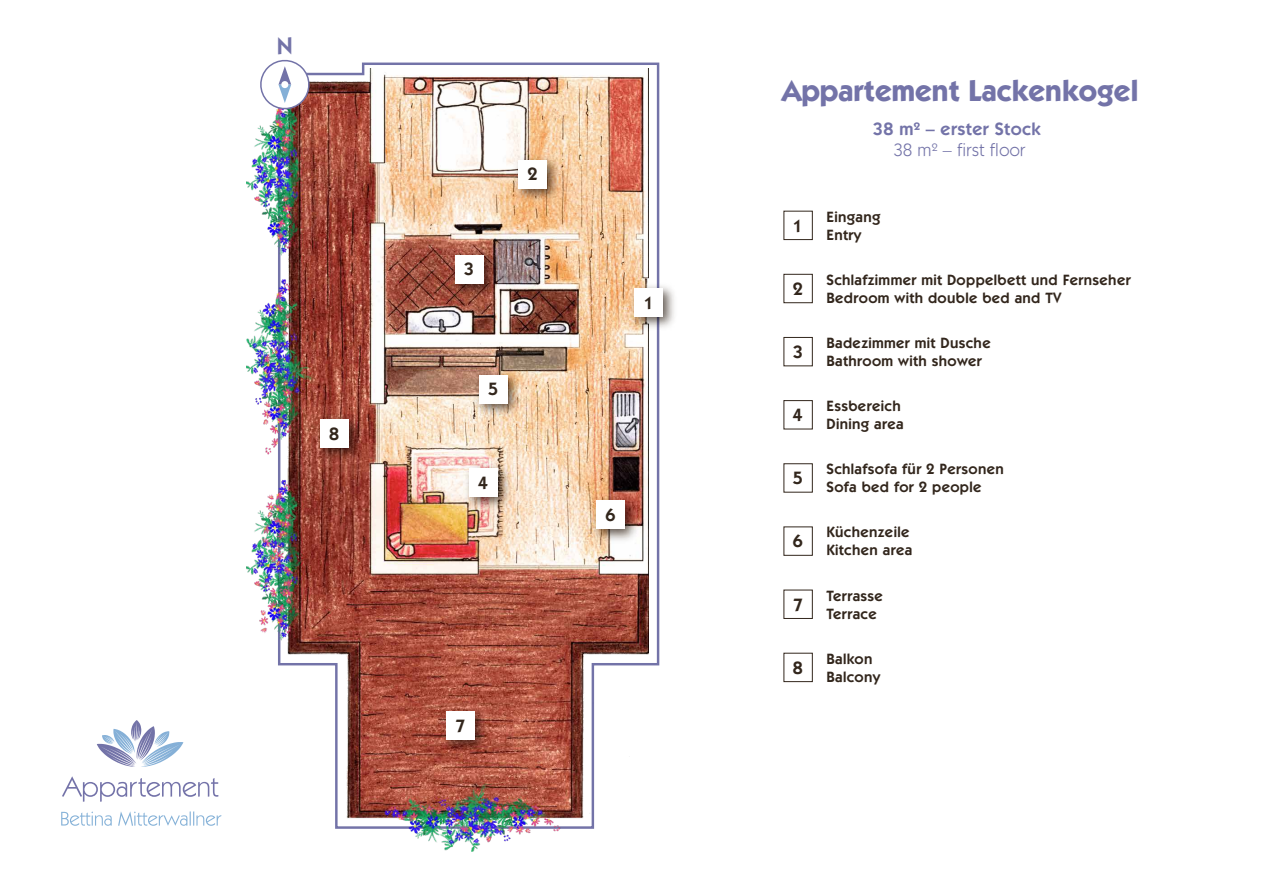
<style>
.page{position:relative;width:1263px;height:893px;background:#fff}
.page>*{position:absolute;margin:0;border:0;box-sizing:border-box;transform-origin:0 0}
.t1{font:700 30px "ITC Kabel Std";color:#7373a8}
.t2{font:600 24px "ITC Kabel Std";color:#7373a8}
.t3{font:600 18px "ITC Kabel Std";color:#32261c}
.t4{font:600 18px "ITC Kabel Std";letter-spacing:.025em;color:#7373a8}
.t5{font:18px "ITC Kabel Std";letter-spacing:.025em;color:#7373a8}
.t6{font:600 15px/18px "ITC Kabel Std";letter-spacing:.025em;color:#32261c}
</style>
<div class="page">
<svg style="left:362px;top:62px;width:298px;height:604px"></svg>
<img style="left:247px;top:69px;width:401px;height:782px">
<img style="left:626px;top:279px;width:48px;height:55px">
<div style="left:635px;top:288px;width:28px;height:28px;background:#fff"></div>
<img style="left:460px;top:459px;width:55px;height:55px">
<div style="left:469px;top:468px;width:28px;height:28px;background:#fff"></div>
<img style="left:446px;top:246px;width:55px;height:54px">
<div style="left:455px;top:255px;width:28px;height:28px;background:#fff"></div>
<img style="left:510px;top:151px;width:54px;height:54px">
<div style="left:518px;top:160px;width:29px;height:28px;background:#fff"></div>
<img style="left:470px;top:366px;width:55px;height:55px">
<div style="left:479px;top:375px;width:28px;height:28px;background:#fff"></div>
<img style="left:588px;top:492px;width:54px;height:54px">
<div style="left:596px;top:501px;width:29px;height:28px;background:#fff"></div>
<img style="left:437px;top:702px;width:55px;height:55px">
<div style="left:446px;top:711px;width:28px;height:28px;background:#fff"></div>
<img style="left:312px;top:411px;width:54px;height:54px">
<div style="left:320px;top:419px;width:29px;height:29px;background:#fff"></div>
<div style="left:783px;top:211px;width:30px;height:29px;background:#fff;border:1px solid #32261c"></div>
<div style="left:783px;top:274px;width:30px;height:29px;background:#fff;border:1px solid #32261c"></div>
<div style="left:783px;top:337px;width:30px;height:29px;background:#fff;border:1px solid #32261c"></div>
<div style="left:783px;top:400px;width:30px;height:29px;background:#fff;border:1px solid #32261c"></div>
<div style="left:783px;top:463px;width:30px;height:30px;background:#fff;border:1px solid #32261c"></div>
<div style="left:783px;top:526px;width:30px;height:30px;background:#fff;border:1px solid #32261c"></div>
<div style="left:783px;top:590px;width:30px;height:29px;background:#fff;border:1px solid #32261c"></div>
<div style="left:783px;top:653px;width:30px;height:29px;background:#fff;border:1px solid #32261c"></div>
<svg style="left:258px;top:59px;width:55px;height:54px"></svg>
<svg style="left:97px;top:720px;width:86px;height:47px"></svg>
<svg style="left:62px;top:776px;width:156px;height:26px"></svg>
<svg style="left:61px;top:811px;width:161px;height:15px"></svg>
<h2 class="t2" style="left:277px;top:32px;width:18px">N</h2>
<p class="t3" style="left:329px;top:423px;width:12px">8</p>
<p class="t3" style="left:464px;top:259px;width:12px">3</p>
<p class="t3" style="left:527px;top:164px;width:12px">2</p>
<p class="t3" style="left:488px;top:379px;width:12px">5</p>
<p class="t3" style="left:478px;top:472px;width:12px">4</p>
<p class="t3" style="left:644px;top:292px;width:12px">1</p>
<p class="t3" style="left:605px;top:504px;width:12px">6</p>
<p class="t3" style="left:455px;top:715px;width:12px">7</p>
<h1 class="t1" style="left:782px;top:72px;width:358px">Appartement Lackenkogel</h1>
<p class="t4" style="left:873px;top:118px;width:169px">38 m² – erster Stock</p>
<p class="t5" style="left:894px;top:140px;width:133px">38 m² – first floor</p>
<p class="t3" style="left:793px;top:215px;width:12px">1</p>
<p class="t3" style="left:793px;top:278px;width:12px">2</p>
<p class="t3" style="left:793px;top:341px;width:12px">3</p>
<p class="t3" style="left:793px;top:404px;width:12px">4</p>
<p class="t3" style="left:793px;top:467px;width:12px">5</p>
<p class="t3" style="left:793px;top:531px;width:12px">6</p>
<p class="t3" style="left:793px;top:594px;width:12px">7</p>
<p class="t3" style="left:793px;top:657px;width:12px">8</p>
<p class="t6" style="left:826px;top:208px;width:55px">Eingang<br>Entry</p>
<p class="t6" style="left:826px;top:271px;width:306px">Schlafzimmer mit Doppelbett und Fernseher<br>Bedroom with double bed and TV</p>
<p class="t6" style="left:826px;top:334px;width:166px">Badezimmer mit Dusche<br>Bathroom with shower</p>
<p class="t6" style="left:826px;top:397px;width:79px">Essbereich<br>Dining area</p>
<p class="t6" style="left:826px;top:460px;width:179px">Schlafsofa für 2 Personen<br>Sofa bed for 2 people</p>
<p class="t6" style="left:826px;top:523px;width:87px">Küchenzeile<br>Kitchen area</p>
<p class="t6" style="left:826px;top:586px;width:58px">Terrasse<br>Terrace</p>
<p class="t6" style="left:826px;top:650px;width:55px">Balkon<br>Balcony</p>
</div>
